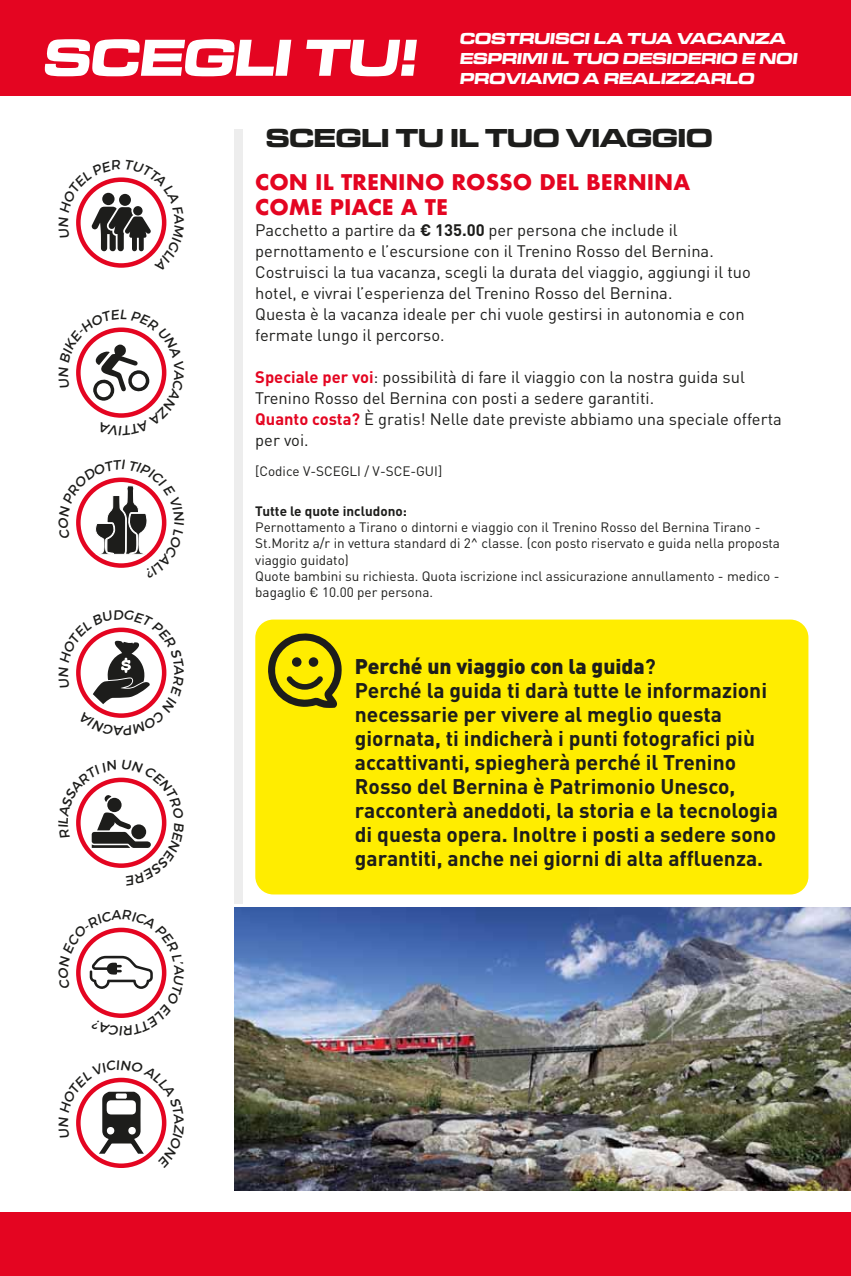
<style>
.page{position:relative;width:851px;height:1276px;background:#fff}
.page>*{position:absolute;margin:0;border:0;box-sizing:border-box;transform-origin:0 0}
.t1{font:54px "Microgramma D Bold Exte";color:#fff}
.t2{font:27px "Microgramma D Bold Exte";color:#1d1d1b}
.t3{font:700 21px/24px "DIN Pro";color:#1d1d1b}
.t4{font:700 21px/25.2px "Futura";color:#e40521}
.t5{font:16.5px/21px "DIN Pro";color:#1d1d1b}
.t6{font:16.5px/19.8px "Microgramma D Bold Exte";letter-spacing:.005em;color:#fff}
.t7{font:13.5px/16.2px "DIN Pro";color:#1d1d1b}
.t8{font:700 13.5px "DIN Pro";color:#1d1d1b}
.s1{font-weight:700}
.s2{font-weight:700;color:#e40521}
.s3{font-weight:900}
</style>
<div class="page">
<div style="left:255px;top:619px;width:553px;height:275px;background:#ffed00;border-radius:18px"></div>
<div style="left:0;top:0;width:850px;height:96px;background:#e40521"></div>
<div style="left:234px;top:129px;width:8px;height:775px;background:#ededed"></div>
<svg style="left:268px;top:633px;width:74px;height:75px"></svg>
<img style="left:234px;top:908px;width:616px;height:283px">
<div style="left:0;top:1212px;width:850px;height:64px;background:#e40521"></div>
<svg style="left:76px;top:327px;width:91px;height:91px"></svg>
<svg style="left:76px;top:777px;width:91px;height:91px"></svg>
<svg style="left:76px;top:1077px;width:91px;height:91px"></svg>
<svg style="left:76px;top:177px;width:91px;height:91px"></svg>
<svg style="left:76px;top:627px;width:91px;height:91px"></svg>
<svg style="left:76px;top:927px;width:91px;height:91px"></svg>
<svg style="left:76px;top:477px;width:91px;height:91px"></svg>
<h1 class="t1" style="left:43px;top:26px;width:380px">SCEGLI TU!</h1>
<p class="t6" style="left:459px;top:29px;width:340px">COSTRUISCI LA TUA VACANZA<br>ESPRIMI IL TUO DESIDERIO E NOI<br>PROVIAMO A REALIZZARLO</p>
<h2 class="t2" style="left:266px;top:122px;width:448px">SCEGLI TU IL TUO VIAGGIO</h2>
<p class="t4" style="left:255px;top:171px;width:436px">CON IL TRENINO ROSSO DEL BERNINA<br>COME PIACE A TE</p>
<p class="t5" style="left:255px;top:222px;width:497px">Pacchetto a partire da <span class="s1">€ 135.00</span> per persona che include il pernottamento e l’escursione con il Trenino Rosso del Bernina.<br>Costruisci la tua vacanza, scegli la durata del viaggio, aggiungi il tuo hotel, e vivrai l’esperienza del Trenino Rosso del Bernina.<br>Questa è la vacanza ideale per chi vuole gestirsi in autonomia e con fermate lungo il percorso.</p>
<p class="t5" style="left:255px;top:369px;width:528px"><span class="s2">Speciale per voi</span>: possibilità di fare il viaggio con la nostra guida sul Trenino Rosso del Bernina con posti a sedere garantiti.<br><span class="s2">Quanto costa?</span> È gratis! Nelle date previste abbiamo una speciale offerta per voi.</p>
<p class="t7" style="left:255px;top:464px;width:188px">[Codice V-SCEGLI / V-SCE-GUI]</p>
<p class="t8" style="left:255px;top:506px;width:153px">Tutte le quote includono:</p>
<p class="t7" style="left:255px;top:521px;width:526px">Pernottamento a Tirano o dintorni e viaggio con il Trenino Rosso del Bernina Tirano - St.Moritz a/r in vettura standard di 2^ classe. (con posto riservato e guida nella proposta viaggio guidato)<br>Quote bambini su richiesta. Quota iscrizione incl assicurazione annullamento - medico - bagaglio € 10.00 per persona.</p>
<p class="t3" style="left:355px;top:656px;width:424px"><span class="s3">Perché un viaggio con la guida</span>?<br>Perché la guida ti darà tutte le informazioni necessarie per vivere al meglio questa giornata, ti indicherà i punti fotografici più accattivanti, spiegherà perché il Trenino Rosso del Bernina è Patrimonio Unesco, racconterà aneddoti, la storia e la tecnologia di questa opera. Inoltre i posti a sedere sono garantiti, anche nei giorni di alta affluenza.</p>
</div>
